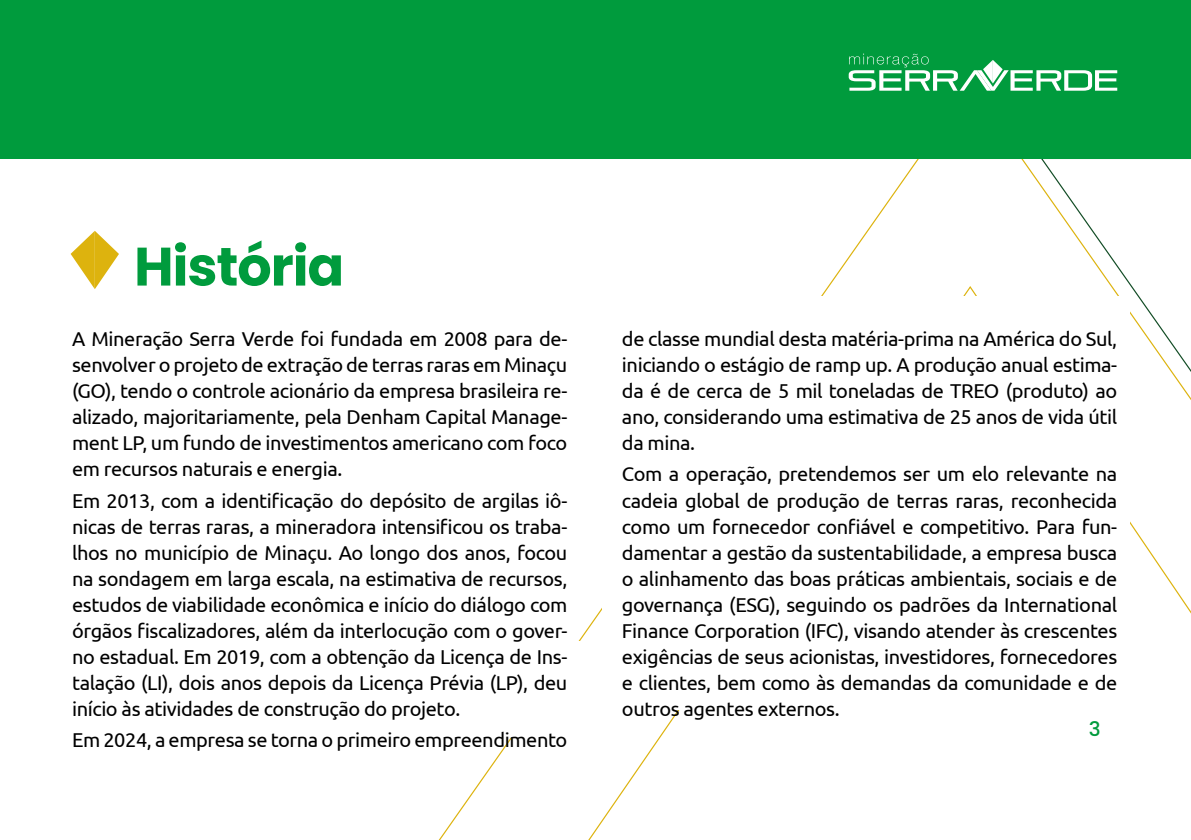
<style>
.page{position:relative;width:1191px;height:840px;background:#fff}
.page>*{position:absolute;margin:0;border:0;box-sizing:border-box;transform-origin:0 0}
.t1{font:700 54px "Poppins";letter-spacing:-.02em;color:#009b3d}
.t2{font:20px/26px "Ubuntu";letter-spacing:-.02em;color:#000;text-align:justify}
.t3{font:500 20px "Poppins";color:#009b3d}
</style>
<div class="page">
<svg style="left:1039px;top:159px;width:152px;height:455px"></svg>
<div style="left:602px;top:296px;width:528px;height:414px;background:#fff"></div>
<div style="left:0;top:0;width:1191px;height:159px;background:#009b3d"></div>
<svg style="left:848px;top:53px;width:269px;height:38px"></svg>
<svg style="left:71px;top:231px;width:48px;height:58px"></svg>
<h1 class="t1" style="left:134px;top:235px;width:212px">História</h1>
<p class="t2" style="left:72px;top:325px;width:497px">A Mineração Serra Verde foi fundada em 2008 para de&shy;senvolver o projeto de extração de terras raras em Minaçu (GO), tendo o controle acionário da empresa brasileira re&shy;alizado, majoritariamente, pela Denham Capital Manage&shy;ment LP, um fundo de investimentos americano com foco em recursos naturais e energia.</p>
<p class="t2" style="left:72px;top:486px;width:497px">Em 2013, com a identificação do depósito de argilas iô&shy;nicas de terras raras, a mineradora intensificou os traba&shy;lhos no município de Minaçu. Ao longo dos anos, focou na sondagem em larga escala, na estimativa de recursos, estudos de viabilidade econômica e início do diálogo com órgãos fiscalizadores, além da interlocução com o gover&shy;no estadual. Em 2019, com a obtenção da Licença de Ins&shy;talação (LI), dois anos depois da Licença Prévia (LP), deu início às atividades de construção do projeto.</p>
<p class="t2" style="left:72px;top:726px;width:497px">Em 2024, a empresa se torna o primeiro empreendimento</p>
<p class="t2" style="left:622px;top:325px;width:497px">de classe mundial desta matéria-prima na América do Sul, iniciando o estágio de ramp up. A produção anual estima&shy;da é de cerca de 5 mil toneladas de TREO (produto) ao ano, considerando uma estimativa de 25 anos de vida útil da mina.</p>
<p class="t2" style="left:622px;top:460px;width:497px">Com a operação, pretendemos ser um elo relevante na cadeia global de produção de terras raras, reconhecida como um fornecedor confiável e competitivo. Para fun&shy;damentar a gestão da sustentabilidade, a empresa busca o alinhamento das boas práticas ambientais, sociais e de governança (ESG), seguindo os padrões da International Finance Corporation (IFC), visando atender às crescentes exigências de seus acionistas, investidores, fornecedores e clientes, bem como às demandas da comunidade e de outros agentes externos.</p>
<p class="t3" style="left:1089px;top:717px;width:13px">3</p>
</div>
